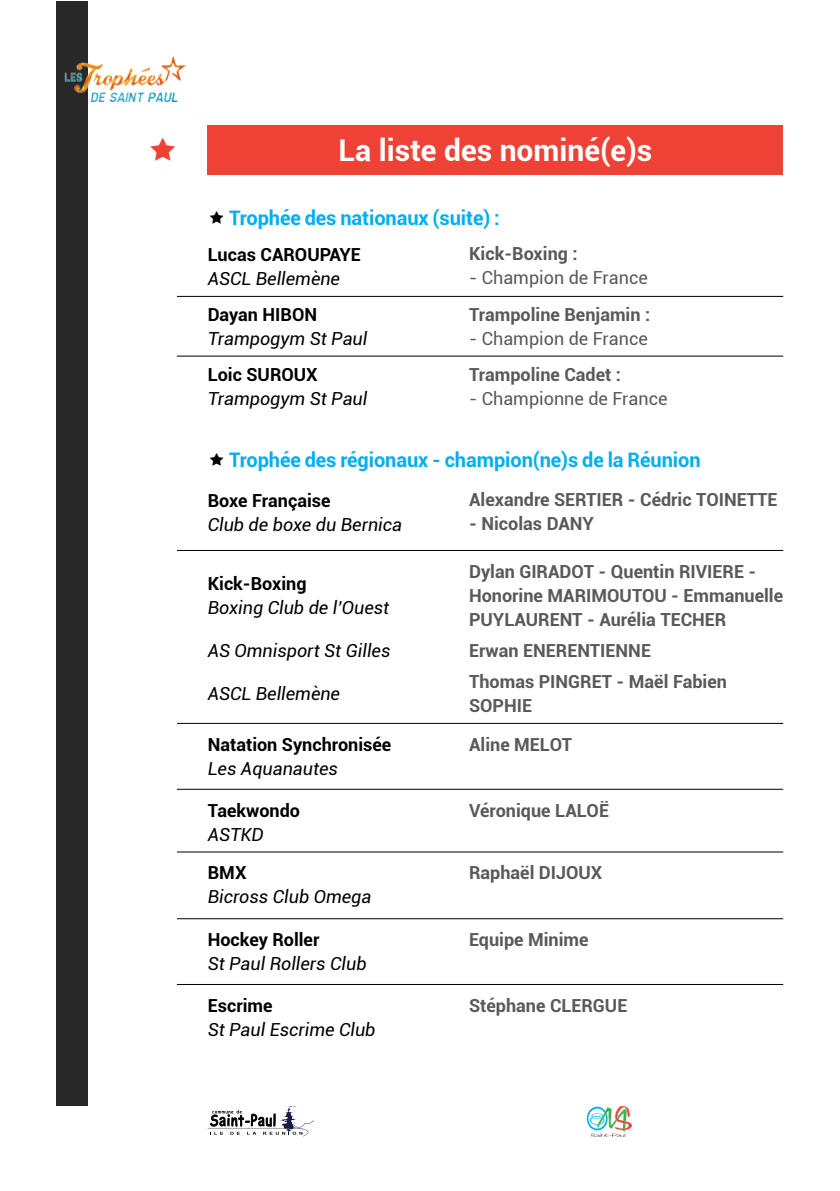
<style>
.page{position:relative;width:840px;height:1191px;background:#fff}
.page>*{position:absolute;margin:0;border:0;box-sizing:border-box;transform-origin:0 0}
.t1{font:700 30px "Roboto";color:#fff}
.t2{font:700 20px "Roboto";letter-spacing:-.005em;color:#00aeef}
.t3{font:700 18px/24px "Roboto";color:#58595b}
.t4{font:italic 18px "Roboto";color:#000}
.t5{font:700 18px "Roboto";color:#000}
.t6{font:18px "Roboto";color:#58595b}
</style>
<div class="page">
<div style="left:207px;top:125px;width:575px;height:49px;background:#ef4136"></div>
<div style="left:57px;top:2px;width:31px;height:1104px;background:#292829"></div>
<img style="left:64px;top:57px;width:121px;height:45px">
<hr style="left:177px;top:296px;width:605px;height:1px;background:#000">
<hr style="left:177px;top:550px;width:605px;height:1px;background:#000">
<hr style="left:177px;top:723px;width:605px;height:1px;background:#000">
<hr style="left:177px;top:788px;width:605px;height:1px;background:#000">
<hr style="left:177px;top:851px;width:605px;height:1px;background:#000">
<hr style="left:177px;top:918px;width:605px;height:1px;background:#000">
<hr style="left:177px;top:984px;width:605px;height:1px;background:#000">
<hr style="left:177px;top:355px;width:605px;height:1px;background:#000">
<svg style="left:586px;top:1105px;width:46px;height:31px"></svg>
<svg style="left:207px;top:1106px;width:107px;height:30px"></svg>
<h1 class="t1" style="left:338px;top:129px;width:315px">La liste des nominé(e)s</h1>
<p class="t2" style="left:229px;top:204px;width:272px">Trophée des nationaux (suite) :</p>
<p class="t5" style="left:207px;top:241px;width:154px">Lucas CAROUPAYE</p>
<p class="t4" style="left:207px;top:265px;width:134px">ASCL Bellemène</p>
<p class="t5" style="left:207px;top:302px;width:111px">Dayan HIBON</p>
<p class="t4" style="left:207px;top:326px;width:161px">Trampogym St Paul</p>
<p class="t5" style="left:207px;top:362px;width:111px">Loic SUROUX</p>
<p class="t4" style="left:207px;top:386px;width:161px">Trampogym St Paul</p>
<p class="t3" style="left:469px;top:241px;width:110px">Kick-Boxing :</p>
<p class="t6" style="left:469px;top:265px;width:180px">- Champion de France</p>
<p class="t3" style="left:469px;top:302px;width:182px">Trampoline Benjamin :</p>
<p class="t6" style="left:469px;top:326px;width:180px">- Champion de France</p>
<p class="t3" style="left:469px;top:362px;width:153px">Trampoline Cadet :</p>
<p class="t6" style="left:469px;top:386px;width:200px">- Championne de France</p>
<p class="t2" style="left:229px;top:445px;width:473px">Trophée des régionaux - champion(ne)s de la Réunion</p>
<p class="t5" style="left:207px;top:488px;width:124px">Boxe Française</p>
<p class="t4" style="left:207px;top:512px;width:196px">Club de boxe du Bernica</p>
<p class="t5" style="left:207px;top:571px;width:100px">Kick-Boxing</p>
<p class="t4" style="left:207px;top:595px;width:183px">Boxing Club de l’Ouest</p>
<p class="t4" style="left:207px;top:638px;width:184px">AS Omnisport St Gilles</p>
<p class="t4" style="left:207px;top:681px;width:134px">ASCL Bellemène</p>
<p class="t5" style="left:207px;top:731px;width:185px">Natation Synchronisée</p>
<p class="t4" style="left:207px;top:755px;width:132px">Les Aquanautes</p>
<p class="t5" style="left:207px;top:797px;width:94px">Taekwondo</p>
<p class="t4" style="left:207px;top:821px;width:58px">ASTKD</p>
<p class="t5" style="left:207px;top:860px;width:40px">BMX</p>
<p class="t4" style="left:207px;top:884px;width:165px">Bicross Club Omega</p>
<p class="t5" style="left:207px;top:927px;width:113px">Hockey Roller</p>
<p class="t4" style="left:207px;top:951px;width:160px">St Paul Rollers Club</p>
<p class="t5" style="left:207px;top:992px;width:66px">Escrime</p>
<p class="t4" style="left:207px;top:1016px;width:169px">St Paul Escrime Club</p>
<p class="t3" style="left:469px;top:487px;width:310px">Alexandre SERTIER - Cédric TOINETTE</p>
<p class="t3" style="left:469px;top:511px;width:126px">- Nicolas DANY</p>
<p class="t3" style="left:469px;top:558px;width:315px">Dylan GIRADOT - Quentin RIVIERE -<br>Honorine MARIMOUTOU - Emmanuelle<br>PUYLAURENT - Aurélia TECHER</p>
<p class="t3" style="left:469px;top:634px;width:259px;line-height:30.8px">Erwan ENERENTIENNE<br>Thomas PINGRET - Maël Fabien</p>
<p class="t3" style="left:469px;top:693px;width:64px">SOPHIE</p>
<p class="t3" style="left:469px;top:731px;width:105px">Aline MELOT</p>
<p class="t3" style="left:469px;top:797px;width:141px">Véronique LALOË</p>
<p class="t3" style="left:469px;top:860px;width:135px">Raphaël DIJOUX</p>
<p class="t3" style="left:469px;top:927px;width:121px">Equipe Minime</p>
<p class="t3" style="left:469px;top:992px;width:160px">Stéphane CLERGUE</p>
</div>
